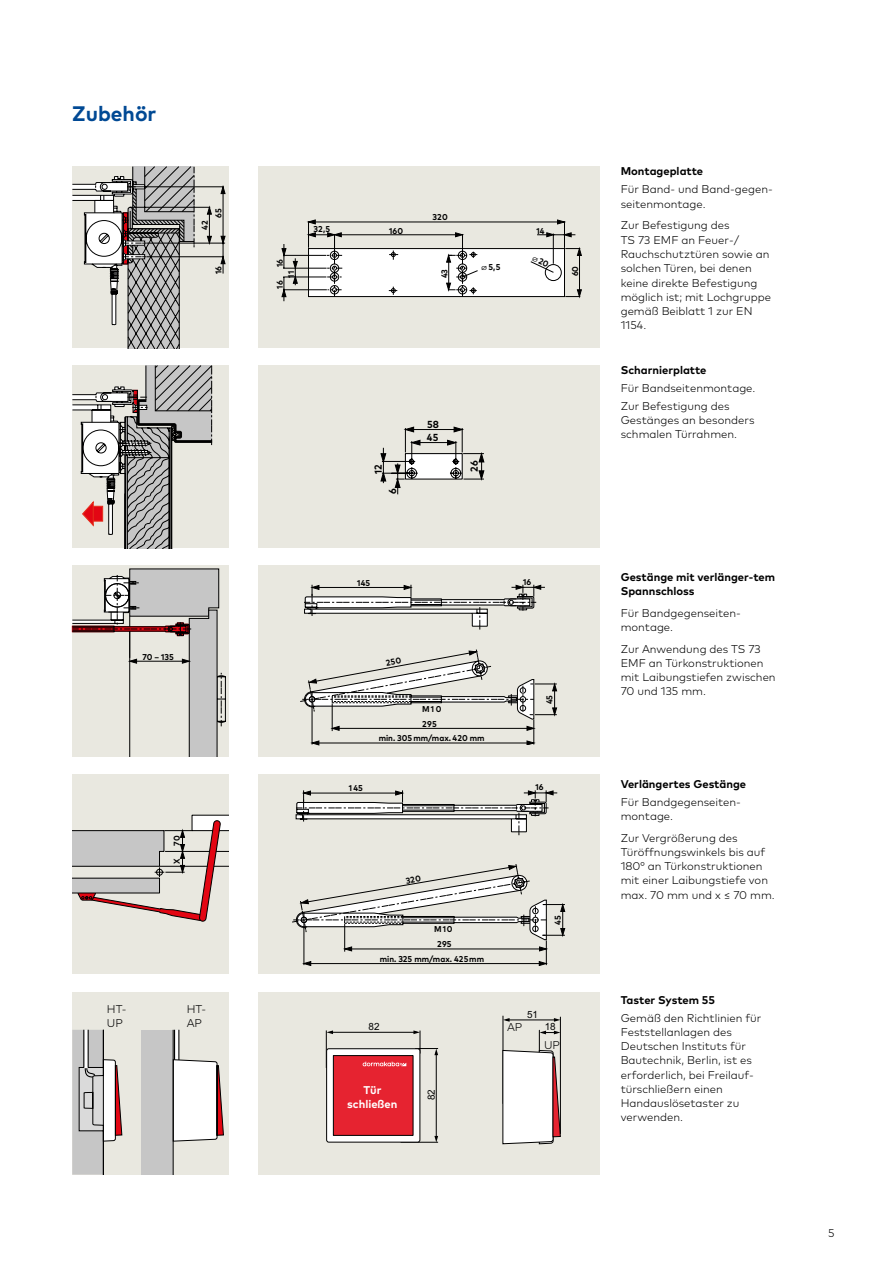
<style>
.page{position:relative;width:893px;height:1263px;background:#fff}
.page>*{position:absolute;margin:0;border:0;box-sizing:border-box;transform-origin:0 0}
.t1{font:700 21px "Mark Pro";color:#004994}
.t2{font:300 11.25px/14.2px "Mark Pro";color:#000}
.t3{font:700 11.25px/14.2px "Mark Pro";color:#000}
.t4{font:700 11.25px/14.2px "Mark Pro";color:#fff;text-align:center}
.t5{font:700 10.2px "Mark Pro";letter-spacing:.02em;color:#000;scale:.95 1}
.t6{font:9.9px "Arial";color:#000}
.t7{font:700 8.55px "Mark Pro";color:#000;scale:.95 1}
.s1{font-weight:300}
</style>
<div class="page">
<div style="left:72px;top:166px;width:157px;height:182px;background:#e9e8e0"></div>
<svg style="left:72px;top:166px;width:153px;height:182px"></svg>
<div style="left:72px;top:365px;width:157px;height:183px;background:#e9e8e0"></div>
<svg style="left:72px;top:365px;width:140px;height:183px"></svg>
<div style="left:258px;top:166px;width:341px;height:182px;background:#e9e8e0"></div>
<hr style="left:283px;top:289px;width:44px;height:1px;background:#000">
<hr style="left:283px;top:277px;width:43px;height:1px;background:#000">
<hr style="left:283px;top:268px;width:44px;height:1px;background:#000">
<hr style="left:283px;top:255px;width:43px;height:1px;background:#000">
<svg style="left:293px;top:258px;width:4px;height:27px"></svg>
<svg style="left:282px;top:277px;width:4px;height:24px"></svg>
<svg style="left:282px;top:244px;width:4px;height:24px"></svg>
<div style="left:258px;top:365px;width:341px;height:183px;background:#e9e8e0"></div>
<svg style="left:381px;top:427px;width:103px;height:67px"></svg>
<div style="left:72px;top:565px;width:157px;height:192px;background:#e9e8e0"></div>
<svg style="left:72px;top:569px;width:154px;height:188px"></svg>
<div style="left:72px;top:774px;width:157px;height:200px;background:#e9e8e0"></div>
<svg style="left:72px;top:815px;width:157px;height:107px"></svg>
<div style="left:258px;top:565px;width:341px;height:192px;background:#e9e8e0"></div>
<div style="left:258px;top:774px;width:341px;height:200px;background:#e9e8e0"></div>
<svg style="left:302px;top:790px;width:252px;height:175px"></svg>
<div style="left:72px;top:992px;width:157px;height:182px;background:#e9e8e0"></div>
<hr style="left:175px;top:1030px;width:4px;height:30px;background:#575757">
<div style="left:142px;top:1030px;width:31px;height:144px;background:#c6c6c6"></div>
<hr style="left:175px;top:1030px;width:3px;height:30px;background:#fff">
<svg style="left:72px;top:1030px;width:50px;height:144px"></svg>
<hr style="left:174px;top:1030px;width:1px;height:30px;background:#000">
<hr style="left:179px;top:1030px;width:1px;height:30px;background:#000">
<hr style="left:173px;top:1030px;width:1px;height:144px;background:#000">
<svg style="left:173px;top:1059px;width:51px;height:82px;background:#e5dcdc"></svg>
<div style="left:258px;top:992px;width:341px;height:182px;background:#e9e8e0"></div>
<hr style="left:326px;top:1030px;width:1px;height:38px;background:#000">
<hr style="left:401px;top:1142px;width:37px;height:1px;background:#000">
<hr style="left:330px;top:1032px;width:87px;height:1px;background:#000">
<hr style="left:436px;top:1052px;width:1px;height:86px;background:#000">
<div style="left:327px;top:1049px;width:93px;height:93px;background:#fff;border-radius:2px"></div>
<div style="left:326px;top:1048px;width:94px;height:94px;border:1px solid #000;border-radius:2px"></div>
<div style="left:333px;top:1055px;width:80px;height:80px;background:#e62330;border:1px solid #000"></div>
<svg style="left:327px;top:1030px;width:6px;height:4px"></svg>
<svg style="left:413px;top:1030px;width:25px;height:25px"></svg>
<svg style="left:434px;top:1136px;width:4px;height:6px"></svg>
<hr style="left:506px;top:1020px;width:50px;height:1px;background:#000">
<hr style="left:503px;top:1016px;width:1px;height:87px;background:#000">
<hr style="left:539px;top:1030px;width:1px;height:71px;background:#000">
<hr style="left:560px;top:1017px;width:1px;height:116px;background:#000">
<svg style="left:554px;top:1018px;width:6px;height:4px"></svg>
<svg style="left:503px;top:1018px;width:7px;height:4px"></svg>
<svg style="left:539px;top:1031px;width:21px;height:3px"></svg>
<svg style="left:502px;top:1050px;width:59px;height:94px;background:#e4dbdb"></svg>
<svg style="left:363px;top:1062px;width:43px;height:4px"></svg>
<svg style="left:308px;top:220px;width:273px;height:77px"></svg>
<svg style="left:300px;top:584px;width:257px;height:161px"></svg>
<svg style="left:292px;top:791px;width:273px;height:149px"></svg>
<h1 class="t1" style="left:72px;top:98px;width:86px">Zubehör</h1>
<p class="t7" style="left:212px;top:218px;width:11px;rotate:-90deg">65</p>
<p class="t7" style="left:198px;top:230px;width:11px;rotate:-90deg">42</p>
<p class="t7" style="left:212px;top:274px;width:10px;rotate:-90deg">16</p>
<p class="t7" style="left:142px;top:650px;width:34px">70 – 135</p>
<p class="t7" style="left:170px;top:846px;width:12px;rotate:-90deg">70</p>
<p class="t7" style="left:170px;top:864px;width:7px;rotate:-90deg">X</p>
<p class="t2" style="left:107px;top:1001px;width:21px">HT-<br>UP</p>
<p class="t2" style="left:187px;top:1001px;width:21px">HT-<br>AP</p>
<p class="t7" style="left:273px;top:267px;width:10px;rotate:-90deg">16</p>
<p class="t7" style="left:285px;top:277px;width:8px;rotate:-90deg">11</p>
<p class="t7" style="left:273px;top:289px;width:10px;rotate:-90deg">16</p>
<p class="t7" style="left:433px;top:211px;width:18px">320</p>
<p class="t7" style="left:314px;top:223px;width:19px">32,5</p>
<p class="t7" style="left:389px;top:224px;width:16px">160</p>
<p class="t7" style="left:536px;top:224px;width:10px">14</p>
<p class="t7" style="left:481px;top:261px;width:22px"><span class="s1">ø</span>5,5</p>
<p class="t7" style="left:438px;top:278px;width:11px;rotate:-90deg">43</p>
<p class="t7" style="left:569px;top:276px;width:13px;rotate:-90deg">60</p>
<p class="t5" style="left:427px;top:416px;width:14px">58</p>
<p class="t5" style="left:427px;top:430px;width:14px">45</p>
<p class="t5" style="left:370px;top:474px;width:11px;rotate:-90deg">12</p>
<p class="t5" style="left:466px;top:472px;width:14px;rotate:-90deg">26</p>
<p class="t5" style="left:385px;top:494px;width:8px;rotate:-90deg">6</p>
<p class="t7" style="left:357px;top:576px;width:15px">145</p>
<p class="t7" style="left:523px;top:575px;width:10px">16</p>
<p class="t7" style="left:422px;top:703px;width:22px">M10</p>
<p class="t7" style="left:422px;top:717px;width:17px">295</p>
<p class="t7" style="left:379px;top:731px;width:113px">min. 305 mm/max. 420 mm</p>
<p class="t7" style="left:543px;top:704px;width:11px;rotate:-90deg">45</p>
<p class="t7" style="left:349px;top:782px;width:17px">145</p>
<p class="t7" style="left:536px;top:781px;width:10px">16</p>
<p class="t7" style="left:434px;top:922px;width:21px">M10</p>
<p class="t7" style="left:437px;top:937px;width:17px">295</p>
<p class="t7" style="left:380px;top:952px;width:111px">min. 325 mm/max. 425mm</p>
<p class="t7" style="left:551px;top:925px;width:11px;rotate:-90deg">45</p>
<p class="t6" style="left:527px;top:1008px;width:13px">51</p>
<p class="t6" style="left:368px;top:1020px;width:13px">82</p>
<p class="t4" style="left:347px;top:1081px;width:52px">Tür schließen</p>
<p class="t6" style="left:425px;top:1100px;width:13px;rotate:-90deg">82</p>
<p class="t2" style="left:507px;top:1018px;width:17px">AP</p>
<p class="t6" style="left:545px;top:1020px;width:13px">18</p>
<p class="t2" style="left:544px;top:1036px;width:17px">UP</p>
<p class="t3" style="left:621px;top:163px;width:84px">Montageplatte</p>
<p class="t2" style="left:621px;top:181px;width:152px">Für Band- und Band-gegen&shy;seitenmontage.</p>
<p class="t2" style="left:621px;top:217px;width:152px">Zur Befestigung des<br>TS 73 EMF an Feuer-/<br>Rauchschutztüren sowie an solchen Türen, bei denen keine direkte Befestigung möglich ist; mit Lochgruppe gemäß Beiblatt 1 zur EN<br>1154.</p>
<p class="t3" style="left:621px;top:361px;width:87px">Scharnierplatte</p>
<p class="t2" style="left:621px;top:378px;width:136px;line-height:18px">Für Bandseitenmontage.<br>Zur Befestigung des</p>
<p class="t2" style="left:621px;top:412px;width:135px">Gestänges an besonders schmalen Türrahmen.</p>
<p class="t3" style="left:621px;top:568px;width:156px">Gestänge mit verlänger-tem<br>Spannschloss</p>
<p class="t2" style="left:621px;top:605px;width:120px">Für Bandgegenseiten&shy;montage.</p>
<p class="t2" style="left:621px;top:641px;width:156px">Zur Anwendung des TS 73<br>EMF an Türkonstruktionen mit Laibungstiefen zwischen<br>70 und 135 mm.</p>
<p class="t3" style="left:621px;top:775px;width:127px">Verlängertes Gestänge</p>
<p class="t2" style="left:621px;top:794px;width:120px">Für Bandgegenseiten&shy;montage.</p>
<p class="t2" style="left:621px;top:830px;width:156px">Zur Vergrößerung des<br>Türöffnungswinkels bis auf<br>180° an Türkonstruktionen mit einer Laibungstiefe von max. 70 mm und x ≤ 70 mm.</p>
<p class="t3" style="left:621px;top:991px;width:96px">Taster System 55</p>
<p class="t2" style="left:621px;top:1010px;width:142px">Gemäß den Richtlinien für<br>Feststellanlagen des<br>Deutschen Instituts für<br>Bautechnik, Berlin, ist es erforderlich, bei Freilauf&shy;türschließern einen<br>Handauslösetaster zu verwenden.</p>
<p class="t2" style="left:828px;top:1225px;width:8px">5</p>
</div>
